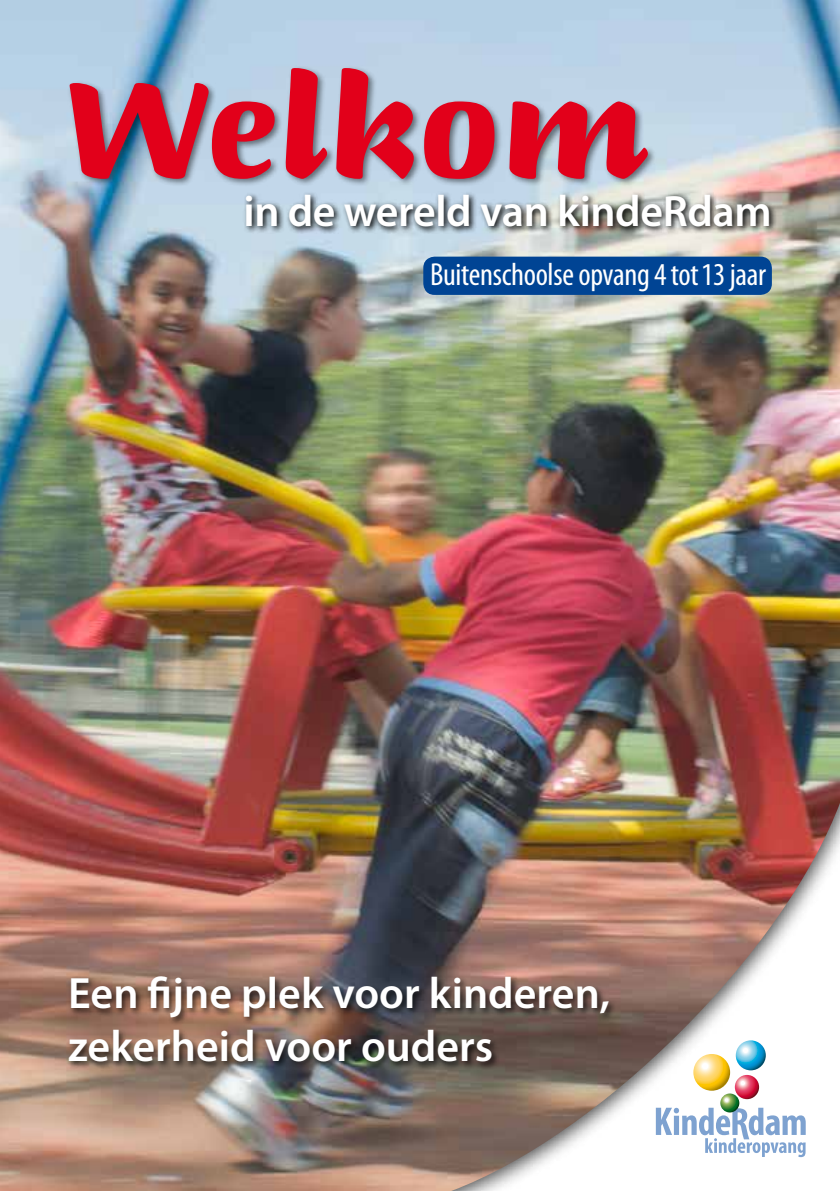
<style>
.page{position:relative;width:840px;height:1191px;background:#fff}
.page>*{position:absolute;margin:0;border:0;box-sizing:border-box;transform-origin:0 0}
.t1{font:900 144px "Briem Script Std";color:#e2001a}
.t2{font:600 44px/52.8px "Myriad Pro";color:#fff}
.t3{font:condensed 32px "Myriad Pro";letter-spacing:-.01em;color:#fff}
</style>
<div class="page">
<img style="left:0;top:0;width:839px;height:1191px">
<div style="left:66px;top:973px;width:551px;height:97px;background:#000;opacity:.75"></div>
<div style="left:67px;top:65px;width:589px;height:122px;background:#000;opacity:.5"></div>
<div style="left:423px;top:257px;width:348px;height:38px;background:#004494;border-radius:11px"></div>
<svg style="left:242px;top:191px;width:534px;height:43px"></svg>
<svg style="left:734px;top:1075px;width:24px;height:24px"></svg>
<svg style="left:720px;top:1093px;width:19px;height:19px"></svg>
<svg style="left:693px;top:1054px;width:36px;height:36px"></svg>
<svg style="left:735px;top:1040px;width:30px;height:30px"></svg>
<svg style="left:655px;top:1107px;width:150px;height:50px"></svg>
<h1 class="t1" style="left:62px;top:48px;width:586px">Welkom</h1>
<p class="t2" style="left:243px;top:183px;width:529px">in de wereld van kindeRdam</p>
<p class="t3" style="left:430px;top:255px;width:337px">Buitenschoolse opvang 4 tot 13 jaar</p>
<p class="t2" style="left:68px;top:966px;width:543px">Een fijne plek voor kinderen, zekerheid voor ouders</p>
</div>
